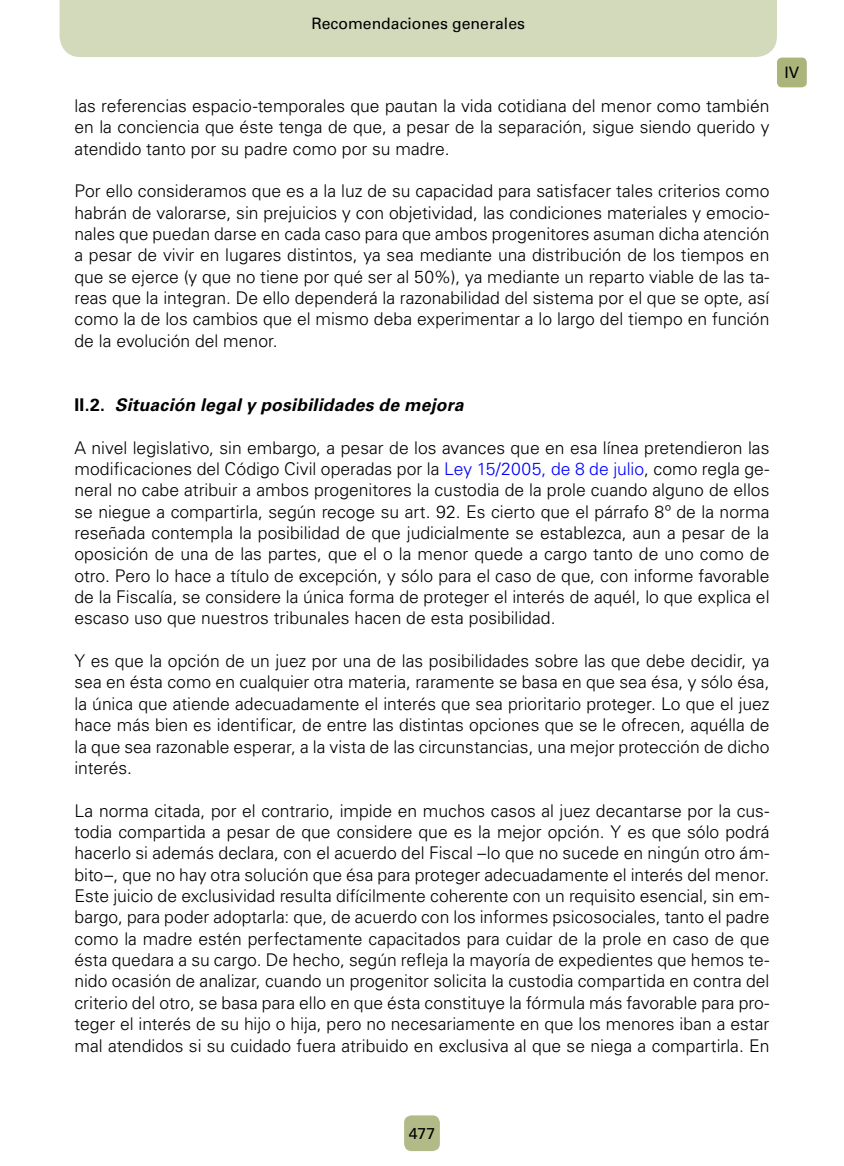
<style>
.page{position:relative;width:844px;height:1166px;background:#fff}
.page>*{position:absolute;margin:0;border:0;box-sizing:border-box;transform-origin:0 0}
.t1{font:300 17.5px/21.3px "Univers LT Std";color:#000;text-align:justify}
.t2{font:italic 700 17.5px "Univers LT Std";letter-spacing:.015em;color:#000}
.t3{font:15.75px "Univers LT Std";color:#000}
.s1{font-style:normal}
.s2{color:#00f}
</style>
<div class="page">
<div style="left:60px;top:0;width:716px;height:57px;background:#d3d9bb"></div>
<div style="left:776px;top:58px;width:30px;height:29px;background:#aab47b;border-radius:5px"></div>
<div style="left:404px;top:1115px;width:36px;height:36px;background:#b2bb88;border-radius:7px"></div>
<p class="t3" style="left:311px;top:14px;width:215px">Recomendaciones generales</p>
<p class="t1" style="left:74px;top:95px;width:696px">las referencias espacio-temporales que pautan la vida cotidiana del menor como también en la conciencia que éste tenga de que, a pesar de la separación, sigue siendo querido y atendido tanto por su padre como por su madre.</p>
<p class="t1" style="left:74px;top:180px;width:696px">Por ello consideramos que es a la luz de su capacidad para satisfacer tales criterios como habrán de valorarse, sin prejuicios y con objetividad, las condiciones materiales y emocio&shy;nales que puedan darse en cada caso para que ambos progenitores asuman dicha atención a pesar de vivir en lugares distintos, ya sea mediante una distribución de los tiempos en que se ejerce (y que no tiene por qué ser al 50%), ya mediante un reparto viable de las ta&shy;reas que la integran. De ello dependerá la razonabilidad del sistema por el que se opte, así como la de los cambios que el mismo deba experimentar a lo largo del tiempo en función de la evolución del menor.</p>
<p class="t3" style="left:784px;top:63px;width:16px">IV</p>
<p class="t2" style="left:74px;top:394px;width:390px"><span class="s1">II.2.</span> Situación legal y posibilidades de mejora</p>
<p class="t1" style="left:74px;top:437px;width:696px">A nivel legislativo, sin embargo, a pesar de los avances que en esa línea pretendieron las modificaciones del Código Civil operadas por la <span class="s2">Ley 15/2005, de 8 de julio</span>, como regla ge&shy;neral no cabe atribuir a ambos progenitores la custodia de la prole cuando alguno de ellos se niegue a compartirla, según recoge su art. 92. Es cierto que el párrafo 8º de la norma reseñada contempla la posibilidad de que judicialmente se establezca, aun a pesar de la oposición de una de las partes, que el o la menor quede a cargo tanto de uno como de otro. Pero lo hace a título de excepción, y sólo para el caso de que, con informe favorable de la Fiscalía, se considere la única forma de proteger el interés de aquél, lo que explica el escaso uso que nuestros tribunales hacen de esta posibilidad.</p>
<p class="t1" style="left:74px;top:650px;width:696px">Y es que la opción de un juez por una de las posibilidades sobre las que debe decidir, ya sea en ésta como en cualquier otra materia, raramente se basa en que sea ésa, y sólo ésa, la única que atiende adecuadamente el interés que sea prioritario proteger. Lo que el juez hace más bien es identificar, de entre las distintas opciones que se le ofrecen, aquélla de la que sea razonable esperar, a la vista de las circunstancias, una mejor protección de dicho interés.</p>
<p class="t1" style="left:74px;top:800px;width:696px">La norma citada, por el contrario, impide en muchos casos al juez decantarse por la cus&shy;todia compartida a pesar de que considere que es la mejor opción. Y es que sólo podrá hacerlo si además declara, con el acuerdo del Fiscal –lo que no sucede en ningún otro ám&shy;bito–, que no hay otra solución que ésa para proteger adecuadamente el interés del menor.<br>Este juicio de exclusividad resulta difícilmente coherente con un requisito esencial, sin em&shy;bargo, para poder adoptarla: que, de acuerdo con los informes psicosociales, tanto el padre como la madre estén perfectamente capacitados para cuidar de la prole en caso de que ésta quedara a su cargo. De hecho, según refleja la mayoría de expedientes que hemos te&shy;nido ocasión de analizar, cuando un progenitor solicita la custodia compartida en contra del criterio del otro, se basa para ello en que ésta constituye la fórmula más favorable para pro&shy;teger el interés de su hijo o hija, pero no necesariamente en que los menores iban a estar mal atendidos si su cuidado fuera atribuido en exclusiva al que se niega a compartirla. En</p>
<p class="t3" style="left:409px;top:1124px;width:28px">477</p>
</div>
